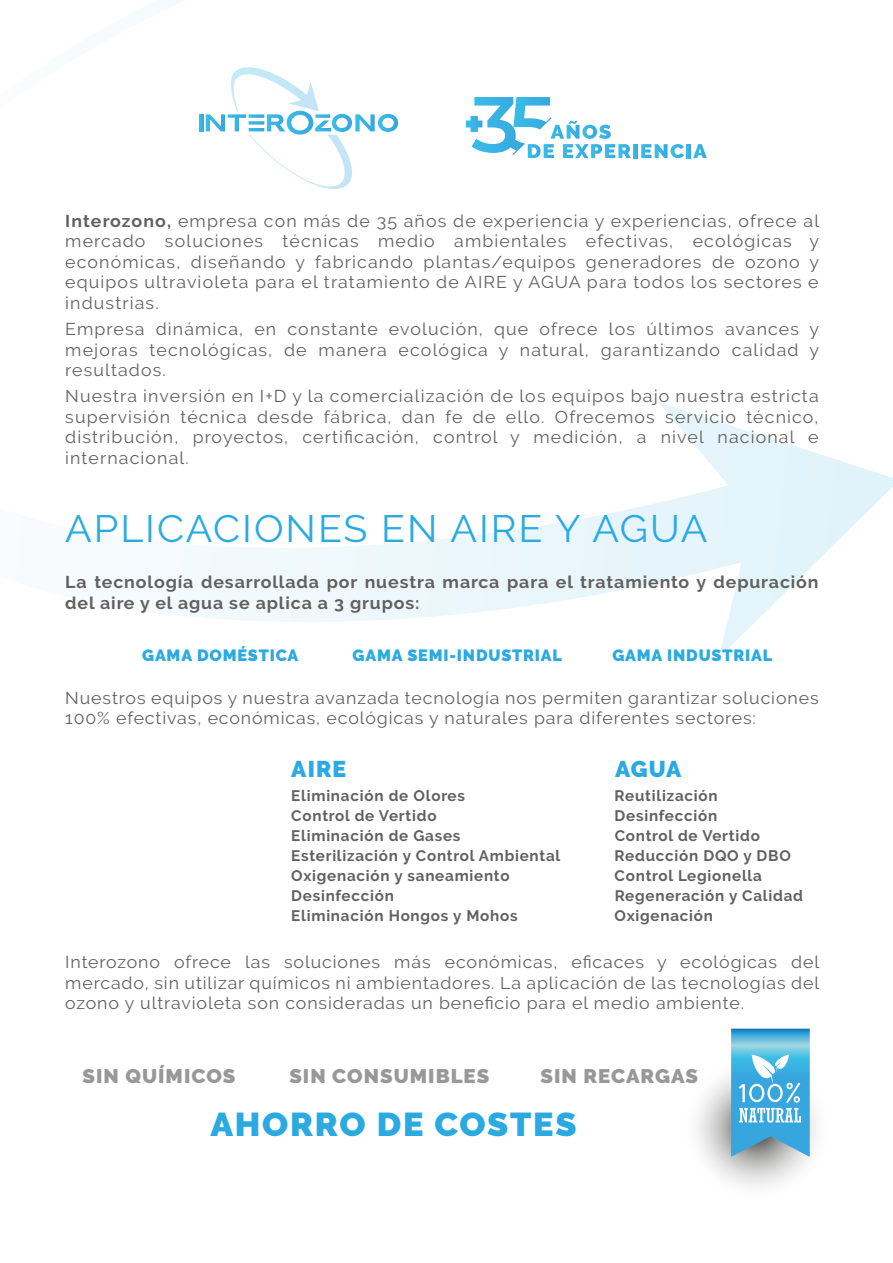
<style>
.page{position:relative;width:893px;height:1263px;background:#fff}
.page>*{position:absolute;margin:0;border:0;box-sizing:border-box;transform-origin:0 0}
.t1{font:37.95px "Raleway";letter-spacing:.05em;color:#2baae2;scale:1.04 1}
.t2{font:900 33px "Raleway";letter-spacing:.05em;color:#2baae2;scale:1.04 1}
.t3{font:900 22.8px "Raleway";letter-spacing:.05em;color:#2baae2}
.t4{font:900 19.65px "Raleway";letter-spacing:.05em;color:#989898;scale:1.04 1}
.t5{font:17.1px/20.5px "Raleway";letter-spacing:.05em;color:#616160;text-align:justify;scale:1.04 1}
.t6{font:700 17.1px/20.5px "Raleway";letter-spacing:.05em;color:#616160;scale:1.04 1}
.t7{font:900 16.2px "Raleway";letter-spacing:.05em;color:#2baae2}
.t8{font:700 15.15px "Raleway";letter-spacing:.05em;color:#616160}
.s1{font-weight:700}
</style>
<div class="page">
<svg style="left:146px;top:114px;width:747px;height:543px"></svg>
<hr style="left:199px;top:114px;width:4px;height:17px;background:#38b6e4">
<svg style="left:206px;top:67px;width:192px;height:130px"></svg>
<hr style="left:633px;top:144px;width:4px;height:14px;background:#38b7e5">
<svg style="left:641px;top:144px;width:43px;height:14px"></svg>
<hr style="left:687px;top:144px;width:4px;height:14px;background:#38b2e3">
<svg style="left:693px;top:144px;width:14px;height:14px"></svg>
<svg style="left:466px;top:97px;width:165px;height:61px"></svg>
<svg style="left:685px;top:1057px;width:143px;height:140px"></svg>
<svg style="left:731px;top:1028px;width:79px;height:129px;background:#62b7dd"></svg>
<p class="t5" style="left:65px;top:211px;width:726px"><span class="s1">Interozono,</span> empresa con más de 35 años de experiencia y experiencias, ofrece al mercado soluciones técnicas medio ambientales efectivas, ecológicas y económicas, diseñando y fabricando plantas/equipos generadores de ozono y equipos ultravioleta para el tratamiento de AIRE y AGUA para todos los sectores e industrias.</p>
<p class="t5" style="left:65px;top:319px;width:726px">Empresa dinámica, en constante evolución, que ofrece los últimos avances y mejoras tecnológicas, de manera ecológica y natural, garantizando calidad y resultados.</p>
<p class="t5" style="left:65px;top:386px;width:726px">Nuestra inversión en I+D y la comercialización de los equipos bajo nuestra estricta supervisión técnica desde fábrica, dan fe de ello. Ofrecemos servicio técnico, distribución, proyectos, certificación, control y medición, a nivel nacional e internacional.</p>
<h1 class="t1" style="left:65px;top:506px;width:619px">APLICACIONES EN AIRE Y AGUA</h1>
<p class="t6" style="left:65px;top:572px;width:726px">La tecnología desarrollada por nuestra marca para el tratamiento y depuración del aire y el agua se aplica a 3 grupos:</p>
<p class="t7" style="left:142px;top:646px;width:158px">GAMA DOMÉSTICA</p>
<p class="t7" style="left:353px;top:646px;width:211px">GAMA SEMI-INDUSTRIAL</p>
<p class="t7" style="left:612px;top:646px;width:161px">GAMA INDUSTRIAL</p>
<p class="t5" style="left:65px;top:687px;width:726px">Nuestros equipos y nuestra avanzada tecnología nos permiten garantizar soluciones<br>100% efectivas, económicas, ecológicas y naturales para diferentes sectores:</p>
<h3 class="t3" style="left:291px;top:755px;width:56px">AIRE</h3>
<h3 class="t3" style="left:615px;top:755px;width:68px">AGUA</h3>
<p class="t8" style="left:291px;top:786px;width:175px">Eliminación de Olores</p>
<p class="t8" style="left:615px;top:786px;width:104px">Reutilización</p>
<p class="t8" style="left:291px;top:807px;width:147px">Control de Vertido</p>
<p class="t8" style="left:615px;top:807px;width:104px">Desinfección</p>
<p class="t8" style="left:291px;top:827px;width:171px">Eliminación de Gases</p>
<p class="t8" style="left:615px;top:827px;width:147px">Control de Vertido</p>
<p class="t8" style="left:291px;top:847px;width:270px">Esterilización y Control Ambiental</p>
<p class="t8" style="left:615px;top:847px;width:178px">Reducción DQO y DBO</p>
<p class="t8" style="left:291px;top:867px;width:220px">Oxigenación y saneamiento</p>
<p class="t8" style="left:615px;top:867px;width:149px">Control Legionella</p>
<p class="t8" style="left:291px;top:887px;width:104px">Desinfección</p>
<p class="t8" style="left:615px;top:887px;width:190px">Regeneración y Calidad</p>
<p class="t8" style="left:291px;top:907px;width:228px">Eliminación Hongos y Mohos</p>
<p class="t8" style="left:615px;top:907px;width:100px">Oxigenación</p>
<p class="t5" style="left:65px;top:952px;width:726px">Interozono ofrece las soluciones más económicas, eficaces y ecológicas del mercado, sin utilizar químicos ni ambientadores. La aplicación de las tecnologías del ozono y ultravioleta son consideradas un beneficio para el medio ambiente.</p>
<p class="t4" style="left:82px;top:1065px;width:149px">SIN QUÍMICOS</p>
<p class="t4" style="left:289px;top:1065px;width:194px">SIN CONSUMIBLES</p>
<p class="t4" style="left:540px;top:1065px;width:153px">SIN RECARGAS</p>
<h2 class="t2" style="left:210px;top:1105px;width:354px">AHORRO DE COSTES</h2>
</div>
